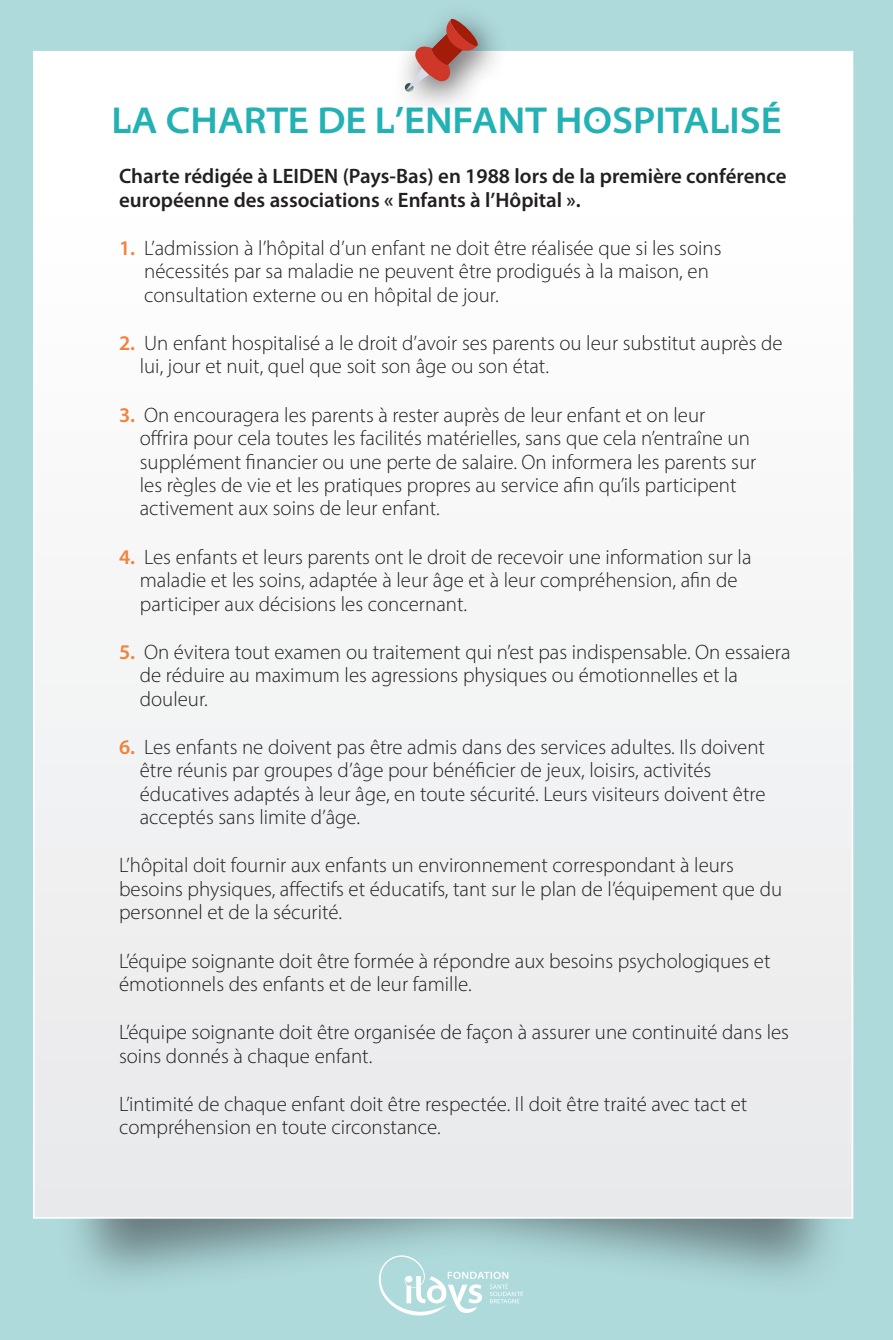
<style>
.page{position:relative;width:893px;height:1340px;background:#fff}
.page>*{position:absolute;margin:0;border:0;box-sizing:border-box;transform-origin:0 0}
.t1{font:700 37.62px "Santana";color:#23b1b4}
.t2{font:300 20.82px/23.4px "Myriad Pro";color:#231f20}
.t3{font:600 20.82px/23.4px "Myriad Pro";color:#231f20}
.s1{font-weight:600;color:#f2823c}
</style>
<div class="page">
<div style="left:0;top:0;width:893px;height:1339px;background:#aedadc"></div>
<div style="left:57px;top:173px;width:792px;height:1125px;background:#231f20;opacity:.51"></div>
<div style="left:34px;top:52px;width:818px;height:1165px;background:#f5f5f6"></div>
<div style="left:389px;top:2px;width:120px;height:119px;background:#231f20;opacity:.75"></div>
<svg style="left:406px;top:17px;width:73px;height:74px"></svg>
<img style="left:373px;top:1253px;width:155px;height:63px">
<p class="t1" style="left:111px;top:98px;width:672px">LA CHARTE DE L’ENFANT HOSPITALISÉ</p>
<p class="t3" style="left:119px;top:164px;width:669px">Charte rédigée à LEIDEN (Pays-Bas) en 1988 lors de la première conférence européenne des associations « Enfants à l’Hôpital ».</p>
<p class="t2" style="left:144px;top:236px;width:579px;text-indent:-25px"><span class="s1">1.</span> L’admission à l’hôpital d’un enfant ne doit être réalisée que si les soins nécessités par sa maladie ne peuvent être prodigués à la maison, en consultation externe ou en hôpital de jour.</p>
<p class="t2" style="left:140px;top:331px;width:644px;text-indent:-21px"><span class="s1">2.</span> Un enfant hospitalisé a le droit d’avoir ses parents ou leur substitut auprès de lui, jour et nuit, quel que soit son âge ou son état.</p>
<p class="t2" style="left:140px;top:403px;width:618px;text-indent:-21px"><span class="s1">3.</span> On encouragera les parents à rester auprès de leur enfant et on leur offrira pour cela toutes les facilités matérielles, sans que cela n’entraîne un supplément financier ou une perte de salaire. On informera les parents sur les règles de vie et les pratiques propres au service afin qu’ils participent activement aux soins de leur enfant.</p>
<p class="t2" style="left:140px;top:545px;width:613px;text-indent:-21px"><span class="s1">4.</span> Les enfants et leurs parents ont le droit de recevoir une information sur la maladie et les soins, adaptée à leur âge et à leur compréhension, afin de participer aux décisions les concernant.</p>
<p class="t2" style="left:140px;top:640px;width:652px;text-indent:-21px"><span class="s1">5.</span> On évitera tout examen ou traitement qui n’est pas indispensable. On essaiera de réduire au maximum les agressions physiques ou émotionnelles et la douleur.</p>
<p class="t2" style="left:140px;top:735px;width:627px;text-indent:-21px"><span class="s1">6.</span> Les enfants ne doivent pas être admis dans des services adultes. Ils doivent être réunis par groupes d’âge pour bénéficier de jeux, loisirs, activités éducatives adaptés à leur âge, en toute sécurité. Leurs visiteurs doivent être acceptés sans limite d’âge.</p>
<p class="t2" style="left:119px;top:853px;width:665px">L’hôpital doit fournir aux enfants un environnement correspondant à leurs besoins physiques, affectifs et éducatifs, tant sur le plan de l’équipement que du personnel et de la sécurité.</p>
<p class="t2" style="left:119px;top:948px;width:653px">L’équipe soignante doit être formée à répondre aux besoins psychologiques et émotionnels des enfants et de leur famille.</p>
<p class="t2" style="left:119px;top:1020px;width:671px">L’équipe soignante doit être organisée de façon à assurer une continuité dans les soins donnés à chaque enfant.</p>
<p class="t2" style="left:119px;top:1092px;width:630px">L’intimité de chaque enfant doit être respectée. Il doit être traité avec tact et compréhension en toute circonstance.</p>
</div>
